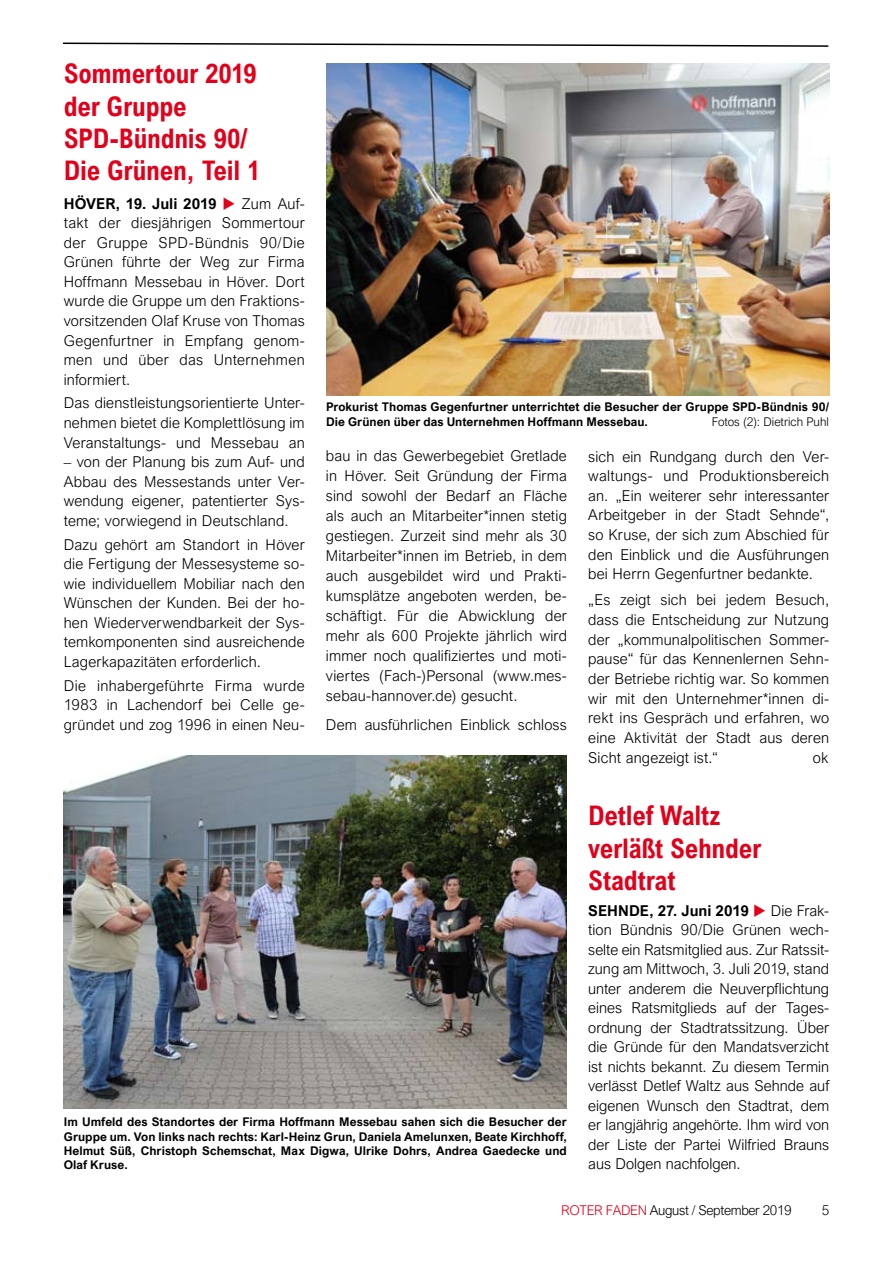
<style>
.page{position:relative;width:893px;height:1263px;background:#fff}
.page>*{position:absolute;margin:0;border:0;box-sizing:border-box;transform-origin:0 0}
.t1{font:700 27px/32.4px "Arial Nova Cond";letter-spacing:-.01em;color:#e2001a}
.t2{font:300 15px/19.5px "Arial Nova";letter-spacing:.01em;color:#000;text-align:justify}
.t3{font:700 15px "Arial Nova";color:#000}
.t4{font:300 13.5px "Arial Nova";letter-spacing:-.025em;color:#000}
.t5{font:700 12px/14.4px "Arial Nova";letter-spacing:.005em;color:#000;text-align:justify}
.t6{font:300 12px "Arial Nova";color:#000}
.s1{font-weight:700}
.s2{color:#e2001a}
</style>
<div class="page">
<svg style="left:62px;top:42px;width:767px;height:5px"></svg>
<img style="left:326px;top:64px;width:503px;height:331px">
<img style="left:64px;top:756px;width:503px;height:353px">
<h1 class="t1" style="left:64px;top:57px;width:198px">Sommertour 2019 der Gruppe<br>SPD-Bündnis 90/<br>Die Grünen, Teil 1</h1>
<p class="t2" style="left:64px;top:194px;width:242px"><span class="s1">Höver, 19. Juli 2019</span> <span class="s2">◆</span> Zum Auf&shy;takt der diesjährigen Sommertour der Gruppe SPD-Bündnis 90/Die Grünen führte der Weg zur Firma Hoffmann Messebau in Höver. Dort wurde die Gruppe um den Fraktions&shy;vorsitzenden Olaf Kruse von Thomas Gegenfurtner in Empfang genom&shy;men und über das Unternehmen informiert.</p>
<p class="t2" style="left:64px;top:393px;width:242px">Das dienstleistungsorientierte Unter&shy;nehmen bietet die Komplettlösung im Veranstaltungs- und Messebau an</p>
<p class="t2" style="left:64px;top:452px;width:242px">– von der Planung bis zum Auf- und Abbau des Messestands unter Ver&shy;wendung eigener, patentierter Sys&shy;teme; vorwiegend in Deutschland.</p>
<p class="t2" style="left:64px;top:535px;width:242px">Dazu gehört am Standort in Höver die Fertigung der Messesysteme so&shy;wie individuellem Mobiliar nach den Wünschen der Kunden. Bei der ho&shy;hen Wiederverwendbarkeit der Sys&shy;temkomponenten sind ausreichende Lagerkapazitäten erforderlich.</p>
<p class="t2" style="left:64px;top:676px;width:242px">Die inhabergeführte Firma wurde 1983 in Lachendorf bei Celle ge&shy;gründet und zog 1996 in einen Neu-</p>
<p class="t5" style="left:326px;top:400px;width:505px">Prokurist Thomas Gegenfurtner unterrichtet die Besucher der Gruppe SPD-Bündnis 90/<br>Die Grünen über das Unternehmen Hoffmann Messebau.</p>
<p class="t6" style="left:712px;top:415px;width:119px">Fotos (2): Dietrich Puhl</p>
<p class="t2" style="left:326px;top:446px;width:243px;line-height:20px">bau in das Gewerbegebiet Gretlade in Höver. Seit Gründung der Firma sind sowohl der Bedarf an Fläche als auch an Mitarbeiter*innen stetig gestiegen. Zurzeit sind mehr als 30<br>Mitarbeiter*innen im Betrieb, in dem auch ausgebildet wird und Prakti&shy;kumsplätze angeboten werden, be&shy;schäftigt. Für die Abwicklung der mehr als 600 Projekte jährlich wird immer noch qualifiziertes und moti&shy;viertes (Fach-)Personal (www.mes&shy;sebau-hannover.de) gesucht.</p>
<p class="t2" style="left:326px;top:715px;width:242px">Dem ausführlichen Einblick schloss</p>
<p class="t2" style="left:588px;top:446px;width:243px">sich ein Rundgang durch den Ver&shy;waltungs- und Produktionsbereich an. „Ein weiterer sehr interessanter Arbeitgeber in der Stadt Sehnde“, so Kruse, der sich zum Abschied für den Einblick und die Ausführungen bei Herrn Gegenfurtner bedankte.</p>
<p class="t2" style="left:588px;top:590px;width:242px">„Es zeigt sich bei jedem Besuch, dass die Entscheidung zur Nutzung der „kommunalpolitischen Sommer&shy;pause“ für das Kennenlernen Sehn&shy;der Betriebe richtig war. So kommen wir mit den Unternehmer*innen di&shy;rekt ins Gespräch und erfahren, wo eine Aktivität der Stadt aus deren Sicht angezeigt ist.“</p>
<p class="t2" style="left:813px;top:748px;width:17px">ok</p>
<p class="t5" style="left:64px;top:1115px;width:505px">Im Umfeld des Standortes der Firma Hoffmann Messebau sahen sich die Besucher der Gruppe um. Von links nach rechts: Karl-Heinz Grun, Daniela Amelunxen, Beate Kirchhoff, Helmut Süß, Christoph Schemschat, Max Digwa, Ulrike Dohrs, Andrea Gaedecke und Olaf Kruse.</p>
<h1 class="t1" style="left:588px;top:799px;width:174px">Detlef Waltz verläßt Sehnder<br>Stadtrat</h1>
<p class="t3" style="left:588px;top:902px;width:31px">Sehnd</p>
<p class="t2" style="left:588px;top:901px;width:243px;text-indent:52px"><span class="s1">e, 27. Juni 2019</span> <span class="s2">◆</span> Die Frak&shy;tion Bündnis 90/Die Grünen wech&shy;selte ein Ratsmitglied aus. Zur Ratssit&shy;zung am Mittwoch, 3. Juli 2019, stand unter anderem die Neuverpflichtung eines Ratsmitglieds auf der Tages&shy;ordnung der Stadtratssitzung. Über die Gründe für den Mandatsverzicht ist nichts bekannt. Zu diesem Termin verlässt Detlef Waltz aus Sehnde auf eigenen Wunsch den Stadtrat, dem er langjährig angehörte. Ihm wird von der Liste der Partei Wilfried Brauns aus Dolgen nachfolgen.</p>
<p class="t4" style="left:561px;top:1203px;width:232px"><span class="s2">ROTER FADEN</span> August / September 2019</p>
<p class="t4" style="left:822px;top:1203px;width:9px">5</p>
</div>
